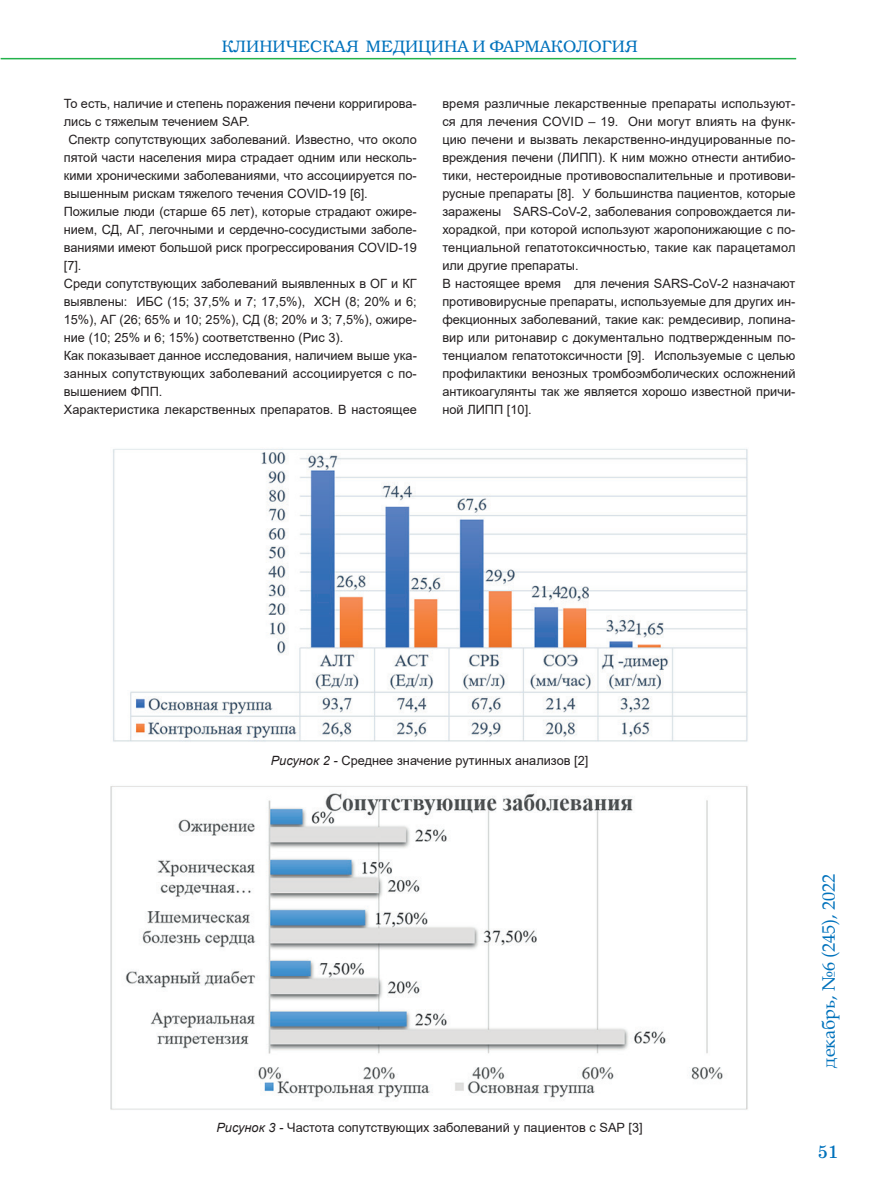
<style>
.page{position:relative;width:872px;height:1187px;background:#fff}
.page>*{position:absolute;margin:0;border:0;box-sizing:border-box;transform-origin:0 0}
.t1{font:18px "Book Antiqua";color:#0072bc}
.t2{font:18px "DS School";color:#0072bc}
.t3{font:16.5px "K Bookman";color:#0072bc}
.t4{font:12.75px/18px "Arial";color:#231f20}
.s1{font-style:italic}
</style>
<div class="page">
<hr style="left:1px;top:58px;width:795px;height:1px;background:#23b24b">
<img style="left:113px;top:448px;width:635px;height:294px">
<img style="left:111px;top:786px;width:637px;height:324px">
<p class="t3" style="left:222px;top:36px;width:417px">КЛИНИЧЕСКАЯ МЕДИЦИНА И ФАРМАКОЛОГИЯ</p>
<p class="t4" style="left:64px;top:94px;width:354px">То есть, наличие и степень поражения печени корригирова-</p>
<p class="t4" style="left:64px;top:112px;width:187px">лись с тяжелым течением SAP.</p>
<p class="t4" style="left:68px;top:130px;width:350px">Спектр сопутствующих заболеваний. Известно, что около</p>
<p class="t4" style="left:64px;top:148px;width:354px">пятой части населения мира страдает одним или несколь-</p>
<p class="t4" style="left:64px;top:166px;width:354px">кими хроническими заболеваниями, что ассоциируется по-</p>
<p class="t4" style="left:64px;top:184px;width:305px">вышенным рискам тяжелого течения COVID-19 [6].</p>
<p class="t4" style="left:64px;top:202px;width:354px">Пожилые люди (старше 65 лет), которые страдают ожире-</p>
<p class="t4" style="left:64px;top:220px;width:354px">нием, СД, АГ, легочными и сердечно-сосудистыми заболе-</p>
<p class="t4" style="left:64px;top:238px;width:354px">ваниями имеют большой риск прогрессирования COVID-19</p>
<p class="t4" style="left:64px;top:256px;width:19px">[7].</p>
<p class="t4" style="left:64px;top:274px;width:354px">Среди сопутствующих заболеваний выявленных в ОГ и КГ</p>
<p class="t4" style="left:64px;top:292px;width:354px">выявлены: ИБС (15; 37,5% и 7; 17,5%), ХСН (8; 20% и 6;</p>
<p class="t4" style="left:64px;top:310px;width:354px">15%), АГ (26; 65% и 10; 25%), СД (8; 20% и 3; 7,5%), ожире-</p>
<p class="t4" style="left:64px;top:328px;width:281px">ние (10; 25% и 6; 15%) соответственно (Рис 3).</p>
<p class="t4" style="left:64px;top:346px;width:354px">Как показывает данное исследования, наличием выше ука-</p>
<p class="t4" style="left:64px;top:364px;width:354px">занных сопутствующих заболеваний ассоциируется с по-</p>
<p class="t4" style="left:64px;top:382px;width:100px">вышением ФПП.</p>
<p class="t4" style="left:64px;top:400px;width:355px">Характеристика лекарственных препаратов. В настоящее</p>
<p class="t4" style="left:442px;top:94px;width:354px">время различные лекарственные препараты используют&shy;ся для лечения COVID – 19. Они могут влиять на функ&shy;цию печени и вызвать лекарственно-индуцированные по&shy;вреждения печени (ЛИПП). К ним можно отнести антибио&shy;тики, нестероидные противовоспалительные и противови&shy;русные препараты [8]. У большинства пациентов, которые заражены SARS-CoV-2, заболевания сопровождается ли&shy;хорадкой, при которой используют жаропонижающие с по&shy;тенциальной гепатотоксичностью, такие как парацетамол или другие препараты.<br>В настоящее время для лечения SARS-CoV-2 назначают противовирусные препараты, используемые для других ин&shy;фекционных заболеваний, такие как: ремдесивир, лопина&shy;вир или ритонавир с документально подтвержденным по&shy;тенциалом гепатотоксичности [9]. Используемые с целью профилактики венозных тромбоэмболических осложнений антикоагулянты так же является хорошо известной причи&shy;ной ЛИПП [10].</p>
<p class="t4" style="left:271px;top:751px;width:319px"><span class="s1">Рисунок 2 -</span> Среднее значение рутинных анализов [2]</p>
<p class="t4" style="left:216px;top:1117px;width:428px"><span class="s1">Рисунок 3 -</span> Частота сопутствующих заболеваний у пациентов с SAP [3]</p>
<h1 class="t1" style="left:816px;top:1067px;width:195px;rotate:-90deg">декабрь, №6 (245), 2022</h1>
<h1 class="t2" style="left:817px;top:1142px;width:22px">51</h1>
</div>
